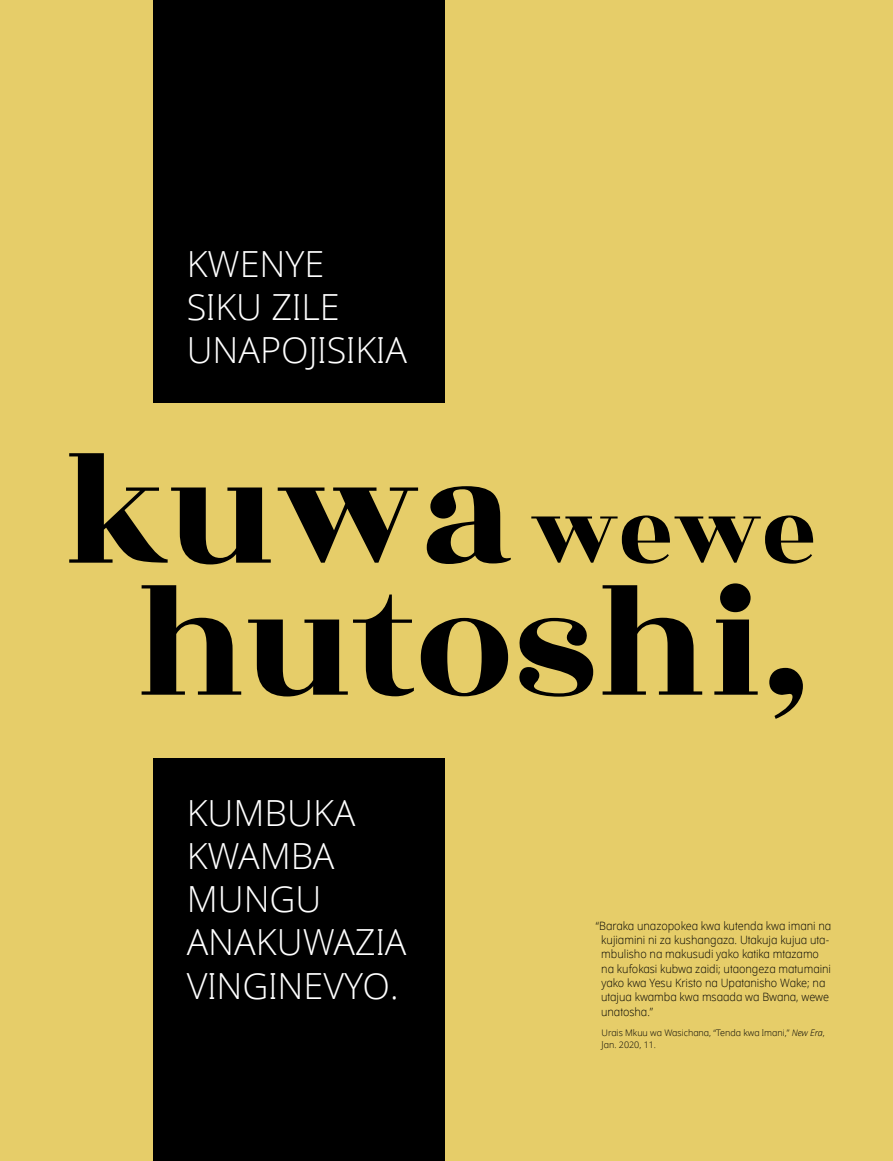
<style>
.page{position:relative;width:893px;height:1161px;background:#e6cd69}
.page>*{position:absolute;margin:0;border:0;box-sizing:border-box;transform-origin:0 0}
.Art__para_first{font:163.35px/132px "Rozha One";color:#000;text-align:center;scale:1.06 1}
.Art__para_first-2{font:300 36px/43.2px "Dots Solidlds Lat";color:#fff}
.Quote_para{font:300 11.55px/14.2px "Dots Solidlds Lat";color:#000;scale:.95 1}
.Side_QT_Citation{font:300 9px/12px "Dots Solidlds Lat";color:#000}
.s1{font-size:100.35px}
.s2{font-style:italic}
</style>
<div class="page">
<div style="left:153px;top:0;width:291px;height:402px;background:#000"></div>
<div style="left:153px;top:758px;width:291px;height:403px;background:#000"></div>
<p class="Art__para_first-2" style="left:187px;top:242px;width:222px">KWENYE<br>SIKU ZILE<br>UNAPOJISIKIA</p>
<p class="Art__para_first" style="left:62px;top:450px;width:713px">kuwa <span class="s1">wewe </span>hutoshi,</p>
<p class="Art__para_first-2" style="left:187px;top:791px;width:221px">KUMBUKA<br>KWAMBA<br>MUNGU<br>ANAKUWAZIA<br>VINGINEVYO.</p>
<p class="Quote_para" style="left:601px;top:919px;width:244px;text-indent:-5px">“Baraka unazopokea kwa kutenda kwa imani na kujiamini ni za kushangaza. Utakuja kujua uta&shy;mbulisho na makusudi yako katika mtazamo na kufokasi kubwa zaidi; utaongeza matumaini yako kwa Yesu Kristo na Upatanisho Wake; na utajua kwamba kwa msaada wa Bwana, wewe unatosha.”</p>
<p class="Side_QT_Citation" style="left:602px;top:1027px;width:225px">Urais Mkuu wa Wasichana, “Tenda kwa Imani,” <span class="s2">New Era</span>,<br>Jan. 2020, 11.</p>
</div>
